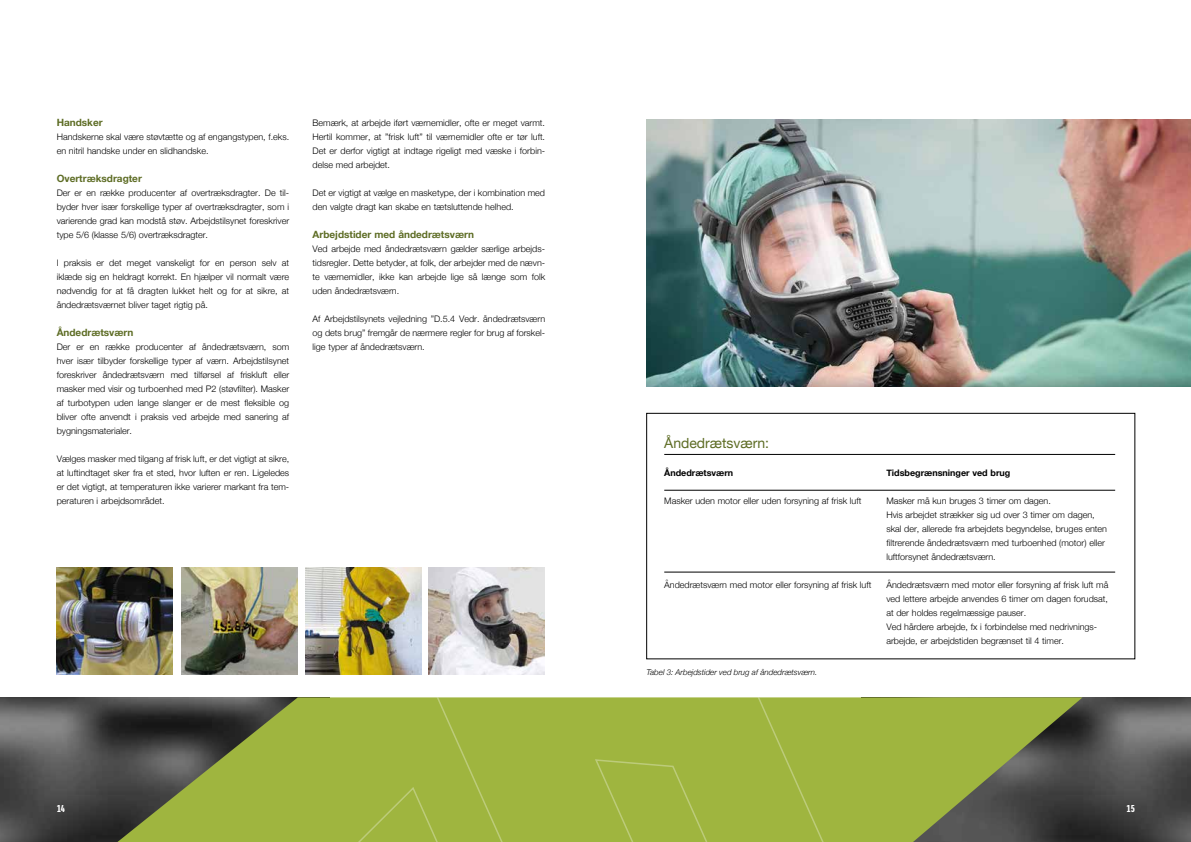
<style>
.page{position:relative;width:1191px;height:842px;background:#fff}
.page>*{position:absolute;margin:0;border:0;box-sizing:border-box;transform-origin:0 0}
.t1{font:14px "Helvetica Neue";color:#5d6c24}
.t2{font:700 10px "Helvetica Neue";color:#5d6c24}
.t3{font:10px "Suzuki Headline";color:#fff}
.t4{font:300 9px/14px "Helvetica Neue";color:#000;text-align:justify}
.t5{font:700 9px "Helvetica Neue";color:#000}
.t6{font:italic 300 8px "Helvetica Neue";color:#000}
</style>
<div class="page">
<img style="left:0;top:697px;width:117px;height:145px">
<img style="left:1082px;top:697px;width:109px;height:145px">
<svg style="left:117px;top:697px;width:965px;height:145px;fill:#9fb53f"></svg>
<div style="left:406px;top:697px;width:421px;height:145px;background:#9fb53f"></div>
<div style="left:187px;top:785px;width:331px;height:57px;background:#9fb53f"></div>
<img style="left:646px;top:120px;width:545px;height:266px">
<div style="left:646px;top:413px;width:489px;height:246px;border:1px solid #000"></div>
<hr style="left:664px;top:454px;width:451px;height:1px;background:#000">
<hr style="left:664px;top:490px;width:451px;height:1px;background:#000">
<hr style="left:664px;top:572px;width:451px;height:1px;background:#000">
<img style="left:305px;top:567px;width:116px;height:108px">
<img style="left:181px;top:567px;width:116px;height:108px">
<img style="left:57px;top:567px;width:115px;height:108px">
<img style="left:429px;top:567px;width:115px;height:108px">
<p class="t2" style="left:57px;top:115px;width:47px">Handsker</p>
<p class="t4" style="left:57px;top:129px;width:234px">Handskerne skal være støvtætte og af engangstypen, f.eks. en nitril handske under en slidhandske.</p>
<p class="t2" style="left:57px;top:171px;width:87px">Overtræksdragter</p>
<p class="t4" style="left:57px;top:185px;width:234px">Der er en række producenter af overtræksdragter. De til&shy;byder hver især forskellige typer af overtræksdragter, som i varierende grad kan modstå støv. Arbejdstilsynet foreskriver type 5/6 (klasse 5/6) overtræksdragter.</p>
<p class="t4" style="left:57px;top:255px;width:234px">I praksis er det meget vanskeligt for en person selv at iklæde sig en heldragt korrekt. En hjælper vil normalt være nødvendig for at få dragten lukket helt og for at sikre, at åndedrætsværnet bliver taget rigtig på.</p>
<p class="t2" style="left:57px;top:325px;width:78px">Åndedrætsværn</p>
<p class="t4" style="left:57px;top:339px;width:234px">Der er en række producenter af åndedrætsværn, som hver især tilbyder forskellige typer af værn. Arbejdstilsynet foreskriver åndedrætsværn med tilførsel af friskluft eller masker med visir og turboenhed med P2 (støvfilter). Masker af turbotypen uden lange slanger er de mest fleksible og bliver ofte anvendt i praksis ved arbejde med sanering af bygningsmaterialer.</p>
<p class="t4" style="left:57px;top:451px;width:234px">Vælges masker med tilgang af frisk luft, er det vigtigt at sikre, at luftindtaget sker fra et sted, hvor luften er ren. Ligeledes er det vigtigt, at temperaturen ikke varierer markant fra tem&shy;peraturen i arbejdsområdet.</p>
<p class="t4" style="left:313px;top:115px;width:234px">Bemærk, at arbejde iført værnemidler, ofte er meget varmt.<br>Hertil kommer, at ”frisk luft” til værnemidler ofte er tør luft.<br>Det er derfor vigtigt at indtage rigeligt med væske i forbin&shy;delse med arbejdet.</p>
<p class="t4" style="left:313px;top:185px;width:234px">Det er vigtigt at vælge en masketype, der i kombination med den valgte dragt kan skabe en tætsluttende helhed.</p>
<p class="t2" style="left:313px;top:227px;width:163px">Arbejdstider med åndedrætsværn</p>
<p class="t4" style="left:313px;top:241px;width:234px">Ved arbejde med åndedrætsværn gælder særlige arbejds&shy;tidsregler. Dette betyder, at folk, der arbejder med de nævn&shy;te værnemidler, ikke kan arbejde lige så længe som folk uden åndedrætsværn.</p>
<p class="t4" style="left:313px;top:311px;width:234px">Af Arbejdstilsynets vejledning ”D.5.4 Vedr. åndedrætsværn og dets brug” fremgår de nærmere regler for brug af forskel&shy;lige typer af åndedrætsværn.</p>
<h1 class="t1" style="left:664px;top:433px;width:106px">Åndedrætsværn:</h1>
<p class="t5" style="left:664px;top:466px;width:71px">Åndedrætsværn</p>
<p class="t5" style="left:886px;top:466px;width:126px">Tidsbegrænsninger ved brug</p>
<p class="t4" style="left:664px;top:493px;width:199px">Masker uden motor eller uden forsyning af frisk luft</p>
<p class="t4" style="left:886px;top:493px;width:222px;text-align:left">Masker må kun bruges 3 timer om dagen.<br>Hvis arbejdet strækker sig ud over 3 timer om dagen, skal der, allerede fra arbejdets begyndelse, bruges enten filtrerende åndedrætsværn med turboenhed (motor) eller luftforsynet åndedrætsværn.</p>
<p class="t4" style="left:664px;top:577px;width:209px">Åndedrætsværn med motor eller forsyning af frisk luft</p>
<p class="t4" style="left:886px;top:577px;width:224px;text-align:left">Åndedrætsværn med motor eller forsyning af frisk luft må ved lettere arbejde anvendes 6 timer om dagen forudsat, at der holdes regelmæssige pauser.<br>Ved hårdere arbejde, fx i forbindelse med nedrivnings&shy;arbejde, er arbejdstiden begrænset til 4 timer.</p>
<p class="t6" style="left:646px;top:665px;width:172px">Tabel 3: Arbejdstider ved brug af åndedrætsværn.</p>
<p class="t3" style="left:57px;top:803px;width:10px">14</p>
<p class="t3" style="left:1126px;top:803px;width:10px">15</p>
</div>
